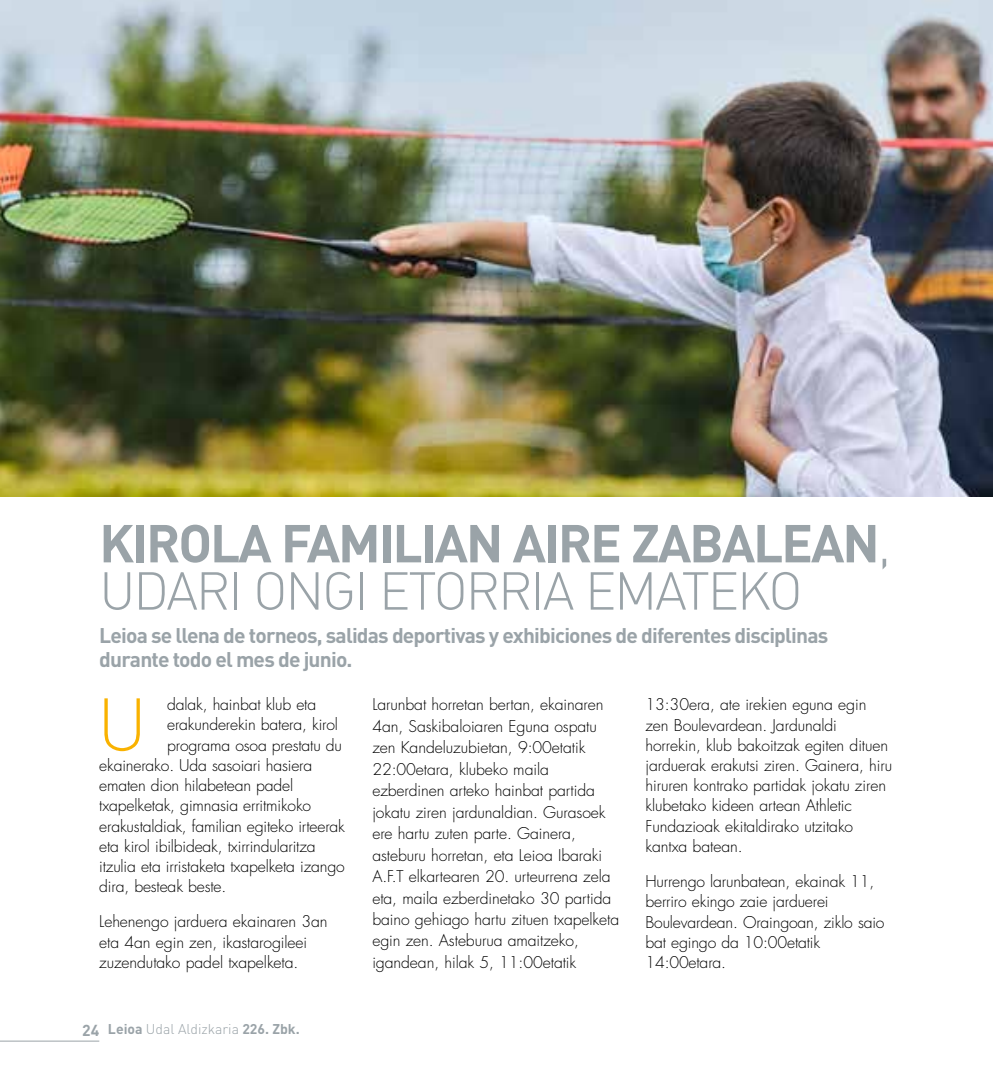
<style>
.page{position:relative;width:993px;height:1092px;background:#fff}
.page>*{position:absolute;margin:0;border:0;box-sizing:border-box;transform-origin:0 0}
.t1{font:300 69.12px "Futura";color:#f9b200}
.t2{font:52.5px "DIN Bold Alternate";letter-spacing:-.04em;color:#9aa3a8}
.t3{font:52.5px "DIN Light Alternate";letter-spacing:-.04em;color:#9aa3a8}
.t4{font:700 21px/24.5px "DIN";letter-spacing:-.04em;color:#9aa3a8}
.t5{font:300 15.75px/20.3px "Futura";letter-spacing:-.005em;color:#000}
.t6{font:300 14px "DIN";color:#9aa3a8}
.s1{font-family:"DIN Light Alternate"}
.s2{font-weight:700;font-size:15.75px}
.s3{font-weight:700}
</style>
<div class="page">
<hr style="left:0;top:1040px;width:99px;height:1px;background:#9aa3a8">
<img style="left:0;top:0;width:992px;height:496px">
<h2 class="t2" style="left:99px;top:509px;width:793px">KIROLA FAMILIAN AIRE ZABALEAN<span class="s1">,</span></h2>
<h2 class="t3" style="left:99px;top:558px;width:704px">UDARI ONGI ETORRIA EMATEKO</h2>
<h3 class="t4" style="left:99px;top:622px;width:730px">Leioa se llena de torneos, salidas deportivas y exhibiciones de diferentes disciplinas durante todo el mes de junio.</h3>
<h1 class="t1" style="left:99px;top:683px;width:47px">U</h1>
<p class="t5" style="left:167px;top:694px;width:150px">dalak, hainbat klub eta</p>
<p class="t5" style="left:167px;top:715px;width:172px">erakunderekin batera, kirol</p>
<p class="t5" style="left:167px;top:735px;width:176px">programa osoa prestatu du</p>
<p class="t5" style="left:99px;top:755px;width:214px">ekainerako. Uda sasoiari hasiera</p>
<p class="t5" style="left:99px;top:775px;width:195px">ematen dion hilabetean padel</p>
<p class="t5" style="left:99px;top:795px;width:213px">txapelketak, gimnasia erritmikoko</p>
<p class="t5" style="left:99px;top:816px;width:247px">erakustaldiak, familian egiteko irteerak</p>
<p class="t5" style="left:99px;top:836px;width:218px">eta kirol ibilbideak, txirrindularitza</p>
<p class="t5" style="left:99px;top:856px;width:247px">itzulia eta irristaketa txapelketa izango</p>
<p class="t5" style="left:99px;top:876px;width:128px">dira, besteak beste.</p>
<p class="t5" style="left:99px;top:911px;width:230px">Lehenengo jarduera ekainaren 3an eta 4an egin zen, ikastarogileei zuzendutako padel txapelketa.</p>
<p class="t6" style="left:82px;top:1020px;width:219px"><span class="s2">24</span> <span class="s3">Leioa</span> Udal Aldizkaria <span class="s3">226. Zbk.</span></p>
<p class="t5" style="left:372px;top:694px;width:248px;line-height:21.5px">Larunbat horretan bertan, ekainaren 4an, Saskibaloiaren Eguna ospatu zen Kandeluzubietan, 9:00etatik 22:00etara, klubeko maila ezberdinen arteko hainbat partida jokatu ziren jardunaldian. Gurasoek ere hartu zuten parte. Gainera, asteburu horretan, eta Leioa Ibaraki A.F.T elkartearen 20. urteurrena zela eta, maila ezberdinetako 30 partida baino gehiago hartu zituen txapelketa egin zen. Asteburua amaitzeko, igandean, hilak 5, 11:00etatik</p>
<p class="t5" style="left:645px;top:694px;width:248px">13:30era, ate irekien eguna egin zen Boulevardean. Jardunaldi horrekin, klub bakoitzak egiten dituen jarduerak erakutsi ziren. Gainera, hiru hiruren kontrako partidak jokatu ziren klubetako kideen artean Athletic Fundazioak ekitaldirako utzitako kantxa batean.</p>
<p class="t5" style="left:645px;top:871px;width:240px">Hurrengo larunbatean, ekainak 11, berriro ekingo zaie jarduerei<br>Boulevardean. Oraingoan, ziklo saio bat egingo da 10:00etatik<br>14:00etara.</p>
</div>
